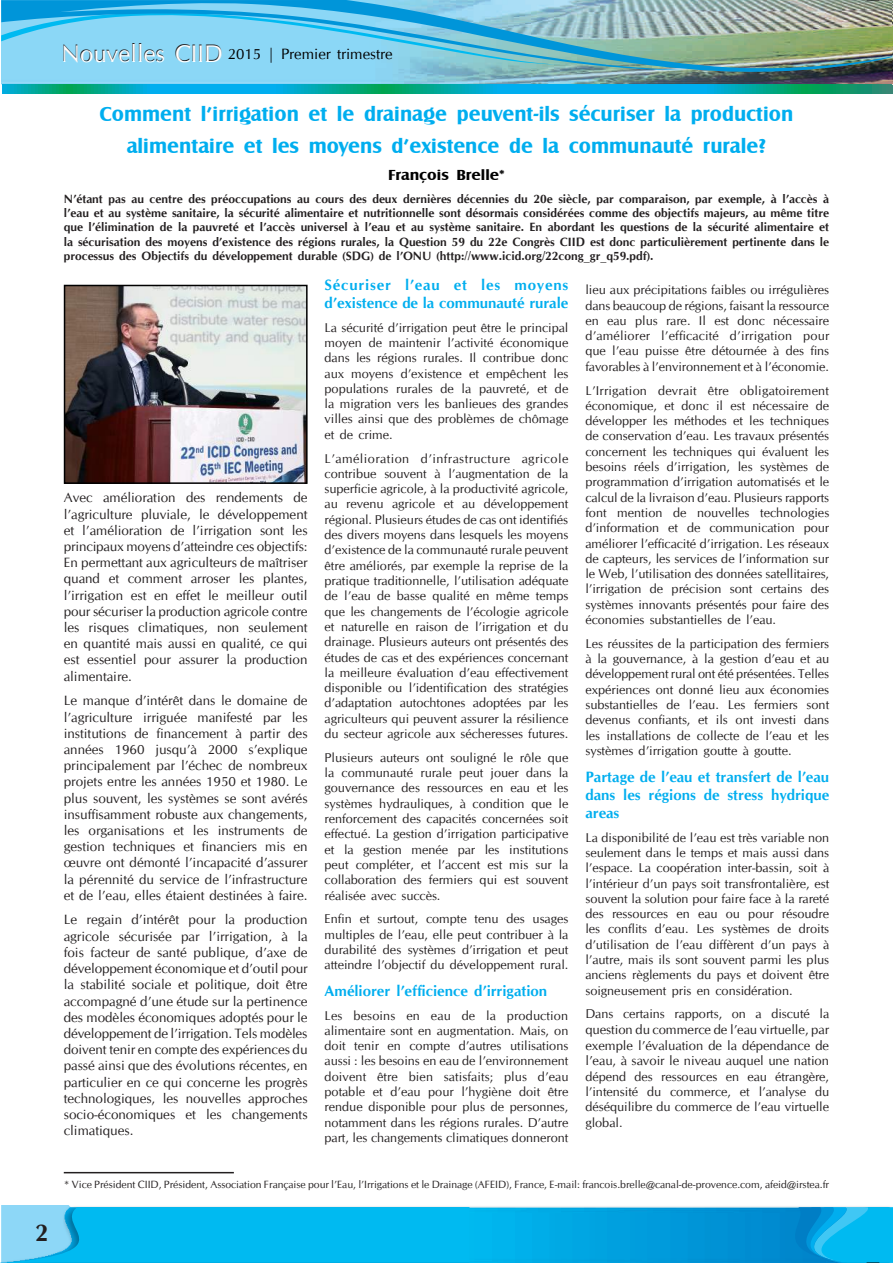
<style>
.page{position:relative;width:893px;height:1263px;background:#fff}
.page>*{position:absolute;margin:0;border:0;box-sizing:border-box;transform-origin:0 0}
.t1{font:700 24px "CG Omega";color:#231f20}
.t2{font:700 21px/32.4px "Castle T";color:#00aeef;text-align:center}
.t3{font:700 15px/18px "CG Omega";color:#00aeef}
.t4{font:15px "CG Omega";color:#000}
.t5{font:700 15px "Castle T";color:#000;scale:1.1 1}
.t6{font:13.5px/16.2px "CG Omega";color:#231f20;text-align:justify}
.t7{font:13.05px/15.6px "CG Omega";color:#231f20;text-align:justify}
.t8{font:12.75px/15.3px "CG Omega";color:#231f20;text-align:justify}
.t9{font:700 12px/14.4px "CG Omega";color:#231f20;text-align:justify}
.t10{font:10.5px "CG Omega";color:#231f20}
.s1{font-size:24px;color:#231f20}
</style>
<div class="page">
<img style="left:1px;top:74px;width:892px;height:11px">
<img style="left:1px;top:0;width:892px;height:74px">
<svg style="left:3px;top:85px;width:890px;height:9px;background:#01a8b5"></svg>
<img style="left:0;top:1206px;width:890px;height:57px">
<svg style="left:5px;top:1207px;width:888px;height:56px;background:#10bcf0"></svg>
<img style="left:469px;top:1207px;width:290px;height:56px">
<svg style="left:867px;top:0;width:12px;height:1px"></svg>
<svg style="left:759px;top:1207px;width:120px;height:56px;background:#07a0de"></svg>
<img style="left:67px;top:288px;width:238px;height:193px">
<div style="left:64px;top:285px;width:244px;height:199px;border:2px solid #000"></div>
<hr style="left:64px;top:1172px;width:170px;height:1px;background:#231f20">
<p class="t4" style="left:61px;top:45px;width:333px"><span class="s1">Nouvelles CIID</span> 2015 | Premier trimestre</p>
<h1 class="t1" style="left:35px;top:1218px;width:15px">2</h1>
<h2 class="t2" style="left:100px;top:98px;width:695px">Comment l’irrigation et le drainage peuvent-ils sécuriser la production alimentaire et les moyens d’existence de la communauté rurale?</h2>
<p class="t5" style="left:388px;top:166px;width:107px">François Brelle*</p>
<p class="t9" style="left:64px;top:191px;width:767px">N’étant pas au centre des préoccupations au cours des deux dernières décennies du 20e siècle, par comparaison, par exemple, à l’accès à l’eau et au système sanitaire, la sécurité alimentaire et nutritionnelle sont désormais considérées comme des objectifs majeurs, au même titre que l’élimination de la pauvreté et l’accès universel à l’eau et au système sanitaire. En abordant les questions de la sécurité alimentaire et la sécurisation des moyens d’existence des régions rurales, la Question 59 du 22e Congrès CIID est donc particulièrement pertinente dans le processus des Objectifs du développement durable (SDG) de l’ONU (http://www.icid.org/22cong_gr_q59.pdf).</p>
<p class="t6" style="left:64px;top:490px;width:245px">Avec amélioration des rendements de l’agriculture pluviale, le développement et l’amélioration de l’irrigation sont les principaux moyens d’atteindre ces objectifs:<br>En permettant aux agriculteurs de maîtriser quand et comment arroser les plantes, l’irrigation est en effet le meilleur outil pour sécuriser la production agricole contre les risques climatiques, non seulement en quantité mais aussi en qualité, ce qui est essentiel pour assurer la production alimentaire.</p>
<p class="t6" style="left:64px;top:693px;width:245px">Le manque d’intérêt dans le domaine de l’agriculture irriguée manifesté par les institutions de financement à partir des années 1960 jusqu’à 2000 s’explique principalement par l’échec de nombreux projets entre les années 1950 et 1980. Le plus souvent, les systèmes se sont avérés insuffisamment robuste aux changements, les organisations et les instruments de gestion techniques et financiers mis en œuvre ont démonté l’incapacité d’assurer la pérennité du service de l’infrastructure et de l’eau, elles étaient destinées à faire.</p>
<p class="t6" style="left:64px;top:912px;width:245px">Le regain d’intérêt pour la production agricole sécurisée par l’irrigation, à la fois facteur de santé publique, d’axe de développement économique et d’outil pour la stabilité sociale et politique, doit être accompagné d’une étude sur la pertinence des modèles économiques adoptés pour le développement de l’irrigation. Tels modèles doivent tenir en compte des expériences du passé ainsi que des évolutions récentes, en particulier en ce qui concerne les progrès technologiques, les nouvelles approches socio-économiques et les changements climatiques.</p>
<p class="t3" style="left:325px;top:276px;width:245px">Sécuriser l’eau et les moyens d’existence de la communauté rurale</p>
<p class="t8" style="left:325px;top:320px;width:245px">La sécurité d’irrigation peut être le principal moyen de maintenir l’activité économique dans les régions rurales. Il contribue donc aux moyens d’existence et empêchent les populations rurales de la pauvreté, et de la migration vers les banlieues des grandes villes ainsi que des problèmes de chômage et de crime.</p>
<p class="t8" style="left:325px;top:451px;width:245px">L’amélioration d’infrastructure agricole contribue souvent à l’augmentation de la superficie agricole, à la productivité agricole, au revenu agricole et au développement régional. Plusieurs études de cas ont identifiés des divers moyens dans lesquels les moyens d’existence de la communauté rurale peuvent être améliorés, par exemple la reprise de la pratique traditionnelle, l’utilisation adéquate de l’eau de basse qualité en même temps que les changements de l’écologie agricole et naturelle en raison de l’irrigation et du drainage. Plusieurs auteurs ont présentés des études de cas et des expériences concernant la meilleure évaluation d’eau effectivement disponible ou l’identification des stratégies d’adaptation autochtones adoptées par les agriculteurs qui peuvent assurer la résilience du secteur agricole aux sécheresses futures.</p>
<p class="t8" style="left:325px;top:750px;width:245px">Plusieurs auteurs ont souligné le rôle que la communauté rurale peut jouer dans la gouvernance des ressources en eau et les systèmes hydrauliques, à condition que le renforcement des capacités concernées soit effectué. La gestion d’irrigation participative et la gestion menée par les institutions peut compléter, et l’accent est mis sur la collaboration des fermiers qui est souvent réalisée avec succès.</p>
<p class="t8" style="left:325px;top:911px;width:245px">Enfin et surtout, compte tenu des usages multiples de l’eau, elle peut contribuer à la durabilité des systèmes d’irrigation et peut atteindre l’objectif du développement rural.</p>
<p class="t3" style="left:325px;top:982px;width:224px">Améliorer l’efficience d’irrigation</p>
<p class="t8" style="left:325px;top:1008px;width:245px">Les besoins en eau de la production alimentaire sont en augmentation. Mais, on doit tenir en compte d’autres utilisations aussi : les besoins en eau de l’environnement doivent être bien satisfaits; plus d’eau potable et d’eau pour l’hygiène doit être rendue disponible pour plus de personnes, notamment dans les régions rurales. D’autre part, les changements climatiques donneront</p>
<p class="t8" style="left:585px;top:282px;width:245px">lieu aux précipitations faibles ou irrégulières dans beaucoup de régions, faisant la ressource en eau plus rare. Il est donc nécessaire d’améliorer l’efficacité d’irrigation pour que l’eau puisse être détournée à des fins favorables à l’environnement et à l’économie.</p>
<p class="t8" style="left:585px;top:383px;width:245px">L’Irrigation devrait être obligatoirement économique, et donc il est nécessaire de développer les méthodes et les techniques de conservation d’eau. Les travaux présentés concernent les techniques qui évaluent les besoins réels d’irrigation, les systèmes de programmation d’irrigation automatisés et le calcul de la livraison d’eau. Plusieurs rapports font mention de nouvelles technologies d’information et de communication pour améliorer l’efficacité d’irrigation. Les réseaux de capteurs, les services de l’information sur le Web, l’utilisation des données satellitaires, l’irrigation de précision sont certains des systèmes innovants présentés pour faire des économies substantielles de l’eau.</p>
<p class="t8" style="left:585px;top:636px;width:245px">Les réussites de la participation des fermiers à la gouvernance, à la gestion d’eau et au développement rural ont été présentées. Telles expériences ont donné lieu aux économies substantielles de l’eau. Les fermiers sont devenus confiants, et ils ont investi dans les installations de collecte de l’eau et les systèmes d’irrigation goutte à goutte.</p>
<p class="t3" style="left:585px;top:768px;width:245px;text-align:justify">Partage de l’eau et transfert de l’eau dans les régions de stress hydrique areas</p>
<p class="t8" style="left:585px;top:830px;width:245px">La disponibilité de l’eau est très variable non seulement dans le temps et mais aussi dans l’espace. La coopération inter-bassin, soit à l’intérieur d’un pays soit transfrontalière, est souvent la solution pour faire face à la rareté des ressources en eau ou pour résoudre les conflits d’eau. Les systèmes de droits d’utilisation de l’eau diffèrent d’un pays à l’autre, mais ils sont souvent parmi les plus anciens règlements du pays et doivent être soigneusement pris en considération.</p>
<p class="t8" style="left:585px;top:1007px;width:245px">Dans certains rapports, on a discuté la</p>
<p class="t7" style="left:585px;top:1022px;width:245px">question du commerce de l’eau virtuelle, par exemple l’évaluation de la dépendance de l’eau, à savoir le niveau auquel une nation</p>
<p class="t8" style="left:585px;top:1069px;width:245px">dépend des ressources en eau étrangère, l’intensité du commerce, et l’analyse du déséquilibre du commerce de l’eau virtuelle global.</p>
<p class="t10" style="left:64px;top:1178px;width:767px">* Vice Président CIID, Président, Association Française pour l’Eau, l’Irrigations et le Drainage (AFEID), France, E-mail: francois.brelle@canal-de-provence.com, afeid@irstea.fr</p>
</div>
